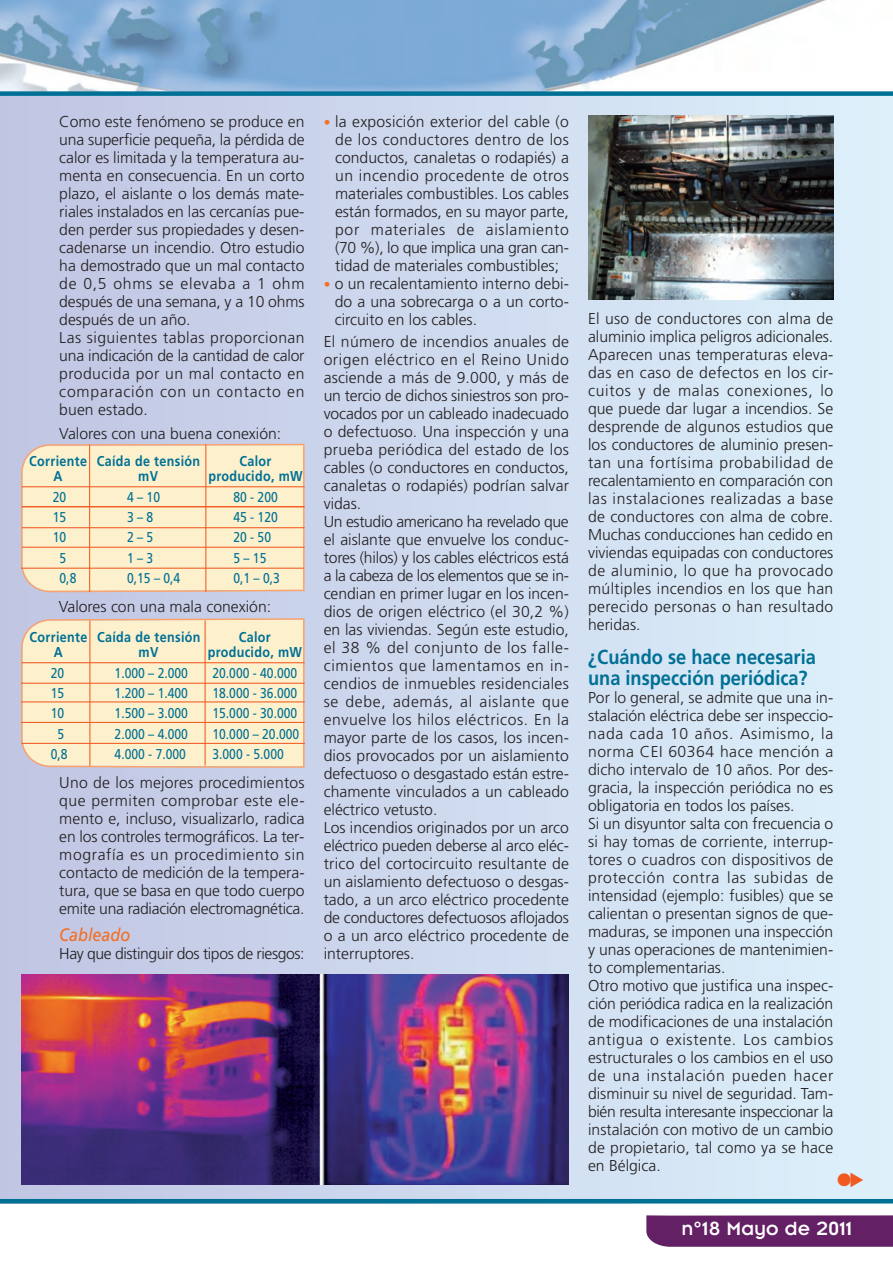
<style>
.page{position:relative;width:893px;height:1263px;background:#fff}
.page>*{position:absolute;margin:0;border:0;box-sizing:border-box;transform-origin:0 0}
.t1{font:21px "Insignia";color:#fff}
.t2{font:700 20.25px/21px "Frutiger";color:#007095;scale:.9 1}
.t3{font:italic 18px "Frutiger";color:#f36e21;scale:.9 1}
.t4{font:18px "Zapf Dingbats ITC";color:#f15921}
.t5{font:300 15.75px/18px "Frutiger";color:#231f20;text-align:justify}
.t6{font:300 15.75px "Frutiger";letter-spacing:-.025em;color:#231f20}
.t7{font:14.25px "Frutiger";color:#007095;scale:.85 1}
.t8{font:700 14.25px "Frutiger";letter-spacing:.03em;color:#007095;scale:.88 1}
.s1{font-size:13.5px;color:#f36e21}
</style>
<div class="page">
<img style="left:0;top:0;width:827px;height:91px">
<div style="left:0;top:94px;width:892px;height:1109px;background:linear-gradient(to right,#c0c4e3,#ddf1fb)"></div>
<svg style="left:21px;top:444px;width:284px;height:148px;background:#fbebc8"></svg>
<svg style="left:21px;top:618px;width:284px;height:150px;background:#fbecc8"></svg>
<svg style="left:646px;top:1215px;width:246px;height:32px;background:#68276a"></svg>
<div style="left:0;top:91px;width:892px;height:5px;background:#007095"></div>
<img style="left:588px;top:115px;width:245px;height:184px">
<hr style="left:22px;top:486px;width:283px;height:1px;background:#f15921">
<hr style="left:89px;top:444px;width:1px;height:148px;background:#f15921">
<hr style="left:205px;top:444px;width:1px;height:148px;background:#f15921">
<hr style="left:22px;top:506px;width:283px;height:1px;background:#f15921">
<hr style="left:22px;top:527px;width:283px;height:1px;background:#f15921">
<hr style="left:22px;top:547px;width:283px;height:1px;background:#f15921">
<hr style="left:21px;top:568px;width:283px;height:1px;background:#f15921">
<hr style="left:22px;top:662px;width:283px;height:1px;background:#f15921">
<hr style="left:89px;top:620px;width:1px;height:146px;background:#f15921">
<hr style="left:205px;top:620px;width:1px;height:146px;background:#f15921">
<hr style="left:21px;top:683px;width:284px;height:1px;background:#f15921">
<hr style="left:21px;top:701px;width:284px;height:1px;background:#f15921">
<hr style="left:21px;top:743px;width:284px;height:1px;background:#f15921">
<hr style="left:21px;top:722px;width:284px;height:1px;background:#f15921">
<img style="left:21px;top:974px;width:548px;height:211px">
<hr style="left:0;top:1199px;width:892px;height:4px;background:#007095">
<svg style="left:850px;top:1173px;width:13px;height:14px"></svg>
<p class="t5" style="left:59px;top:114px;width:247px;text-align:left">Como este fenómeno se produce en una superficie pequeña, la pérdida de calor es limitada y la temperatura au&shy;menta en consecuencia. En un corto plazo, el aislante o los demás mate&shy;riales instalados en las cercanías pue&shy;den perder sus propiedades y desen&shy;cadenarse un incendio. Otro estudio ha demostrado que un mal contacto de 0,5 ohms se elevaba a 1 ohm después de una semana, y a 10 ohms después de un año.<br>Las siguientes tablas proporcionan una indicación de la cantidad de calor producida por un mal contacto en comparación con un contacto en buen estado.</p>
<p class="t5" style="left:59px;top:425px;width:223px">Valores con una buena conexión:</p>
<p class="t8" style="left:29px;top:455px;width:196px">Corriente Caída de tensión</p>
<p class="t8" style="left:239px;top:455px;width:38px">Calor</p>
<p class="t8" style="left:54px;top:470px;width:12px">A</p>
<p class="t8" style="left:138px;top:470px;width:24px">mV</p>
<p class="t8" style="left:208px;top:470px;width:109px">producido, mW</p>
<p class="t7" style="left:53px;top:491px;width:17px">20</p>
<p class="t7" style="left:127px;top:491px;width:40px">4 – 10</p>
<p class="t7" style="left:233px;top:491px;width:54px">80 - 200</p>
<p class="t7" style="left:53px;top:511px;width:17px">15</p>
<p class="t7" style="left:127px;top:511px;width:32px">3 – 8</p>
<p class="t7" style="left:233px;top:511px;width:54px">45 - 120</p>
<p class="t7" style="left:53px;top:532px;width:17px">10</p>
<p class="t7" style="left:127px;top:532px;width:32px">2 – 5</p>
<p class="t7" style="left:233px;top:532px;width:46px">20 - 50</p>
<p class="t7" style="left:60px;top:552px;width:9px">5</p>
<p class="t7" style="left:127px;top:552px;width:32px">1 – 3</p>
<p class="t7" style="left:233px;top:552px;width:40px">5 – 15</p>
<p class="t7" style="left:60px;top:572px;width:21px">0,8</p>
<p class="t7" style="left:127px;top:572px;width:64px">0,15 – 0,4</p>
<p class="t7" style="left:233px;top:572px;width:56px">0,1 – 0,3</p>
<p class="t5" style="left:59px;top:598px;width:214px">Valores con una mala conexión:</p>
<p class="t8" style="left:30px;top:631px;width:196px">Corriente Caída de tensión</p>
<p class="t8" style="left:239px;top:631px;width:38px">Calor</p>
<p class="t8" style="left:54px;top:646px;width:12px">A</p>
<p class="t8" style="left:139px;top:646px;width:24px">mV</p>
<p class="t8" style="left:208px;top:646px;width:109px">producido, mW</p>
<p class="t7" style="left:51px;top:667px;width:17px">20</p>
<p class="t7" style="left:115px;top:667px;width:88px">1.000 – 2.000</p>
<p class="t7" style="left:212px;top:667px;width:101px">20.000 - 40.000</p>
<p class="t7" style="left:51px;top:687px;width:17px">15</p>
<p class="t7" style="left:115px;top:687px;width:88px">1.200 – 1.400</p>
<p class="t7" style="left:212px;top:687px;width:101px">18.000 - 36.000</p>
<p class="t7" style="left:51px;top:708px;width:17px">10</p>
<p class="t7" style="left:115px;top:708px;width:88px">1.500 – 3.000</p>
<p class="t7" style="left:212px;top:708px;width:101px">15.000 - 30.000</p>
<p class="t7" style="left:58px;top:728px;width:9px">5</p>
<p class="t7" style="left:115px;top:728px;width:88px">2.000 – 4.000</p>
<p class="t7" style="left:212px;top:728px;width:104px">10.000 – 20.000</p>
<p class="t7" style="left:51px;top:748px;width:21px">0,8</p>
<p class="t7" style="left:115px;top:748px;width:85px">4.000 - 7.000</p>
<p class="t7" style="left:212px;top:748px;width:85px">3.000 - 5.000</p>
<p class="t5" style="left:59px;top:775px;width:247px">Uno de los mejores procedimientos que permiten comprobar este ele&shy;mento e, incluso, visualizarlo, radica en los controles termográficos. La ter&shy;mografía es un procedimiento sin contacto de medición de la tempera&shy;tura, que se basa en que todo cuerpo emite una radiación electromagnética.</p>
<p class="t3" style="left:59px;top:928px;width:80px">Cableado</p>
<p class="t6" style="left:59px;top:947px;width:247px">Hay que distinguir dos tipos de riesgos:</p>
<p class="t5" style="left:335px;top:114px;width:235px;text-indent:-11px"><span class="s1">•</span> la exposición exterior del cable (o de los conductores dentro de los conductos, canaletas o rodapiés) a un incendio procedente de otros materiales combustibles. Los cables están formados, en su mayor parte, por materiales de aislamiento (70 %), lo que implica una gran can&shy;tidad de materiales combustibles;</p>
<p class="t5" style="left:335px;top:276px;width:236px;text-indent:-11px"><span class="s1">•</span> o un recalentamiento interno debi&shy;do a una sobrecarga o a un corto&shy;circuito en los cables.</p>
<p class="t5" style="left:324px;top:334px;width:247px;text-align:left">El número de incendios anuales de origen eléctrico en el Reino Unido asciende a más de 9.000, y más de un tercio de dichos siniestros son pro&shy;vocados por un cableado inadecuado o defectuoso. Una inspección y una prueba periódica del estado de los cables (o conductores en conductos, canaletas o rodapiés) podrían salvar vidas.<br>Un estudio americano ha revelado que el aislante que envuelve los conduc&shy;tores (hilos) y los cables eléctricos está a la cabeza de los elementos que se in&shy;cendian en primer lugar en los incen&shy;dios de origen eléctrico (el 30,2 %) en las viviendas. Según este estudio, el 38 % del conjunto de los falle&shy;cimientos que lamentamos en in&shy;cendios de inmuebles residenciales se debe, además, al aislante que envuelve los hilos eléctricos. En la mayor parte de los casos, los incen&shy;dios provocados por un aislamiento defectuoso o desgastado están estre&shy;chamente vinculados a un cableado eléctrico vetusto.<br>Los incendios originados por un arco eléctrico pueden deberse al arco eléc&shy;trico del cortocircuito resultante de un aislamiento defectuoso o desgas&shy;tado, a un arco eléctrico procedente de conductores defectuosos aflojados o a un arco eléctrico procedente de interruptores.</p>
<p class="t5" style="left:588px;top:310px;width:247px">El uso de conductores con alma de aluminio implica peligros adicionales.<br>Aparecen unas temperaturas eleva&shy;das en caso de defectos en los cir&shy;cuitos y de malas conexiones, lo que puede dar lugar a incendios. Se desprende de algunos estudios que los conductores de aluminio presen&shy;tan una fortísima probabilidad de recalentamiento en comparación con las instalaciones realizadas a base de conductores con alma de cobre.<br>Muchas conducciones han cedido en viviendas equipadas con conductores de aluminio, lo que ha provocado múltiples incendios en los que han perecido personas o han resultado heridas.</p>
<p class="t2" style="left:588px;top:648px;width:255px">¿Cuándo se hace necesaria una inspección periódica?</p>
<p class="t5" style="left:588px;top:690px;width:247px;text-align:left">Por lo general, se admite que una in&shy;stalación eléctrica debe ser inspeccio&shy;nada cada 10 años. Asimismo, la norma CEI 60364 hace mención a dicho intervalo de 10 años. Por des&shy;gracia, la inspección periódica no es obligatoria en todos los países.<br>Si un disyuntor salta con frecuencia o si hay tomas de corriente, interrup&shy;tores o cuadros con dispositivos de protección contra las subidas de intensidad (ejemplo: fusibles) que se calientan o presentan signos de que&shy;maduras, se imponen una inspección y unas operaciones de mantenimien&shy;to complementarias.<br>Otro motivo que justifica una inspec&shy;ción periódica radica en la realización de modificaciones de una instalación antigua o existente. Los cambios estructurales o los cambios en el uso de una instalación pueden hacer disminuir su nivel de seguridad. Tam&shy;bién resulta interesante inspeccionar la instalación con motivo de un cambio de propietario, tal como ya se hace en Bélgica.</p>
<p class="t4" style="left:837px;top:1173px;width:16px">●</p>
<h1 class="t1" style="left:681px;top:1222px;width:172px">n°18 Mayo de 2011</h1>
</div>
